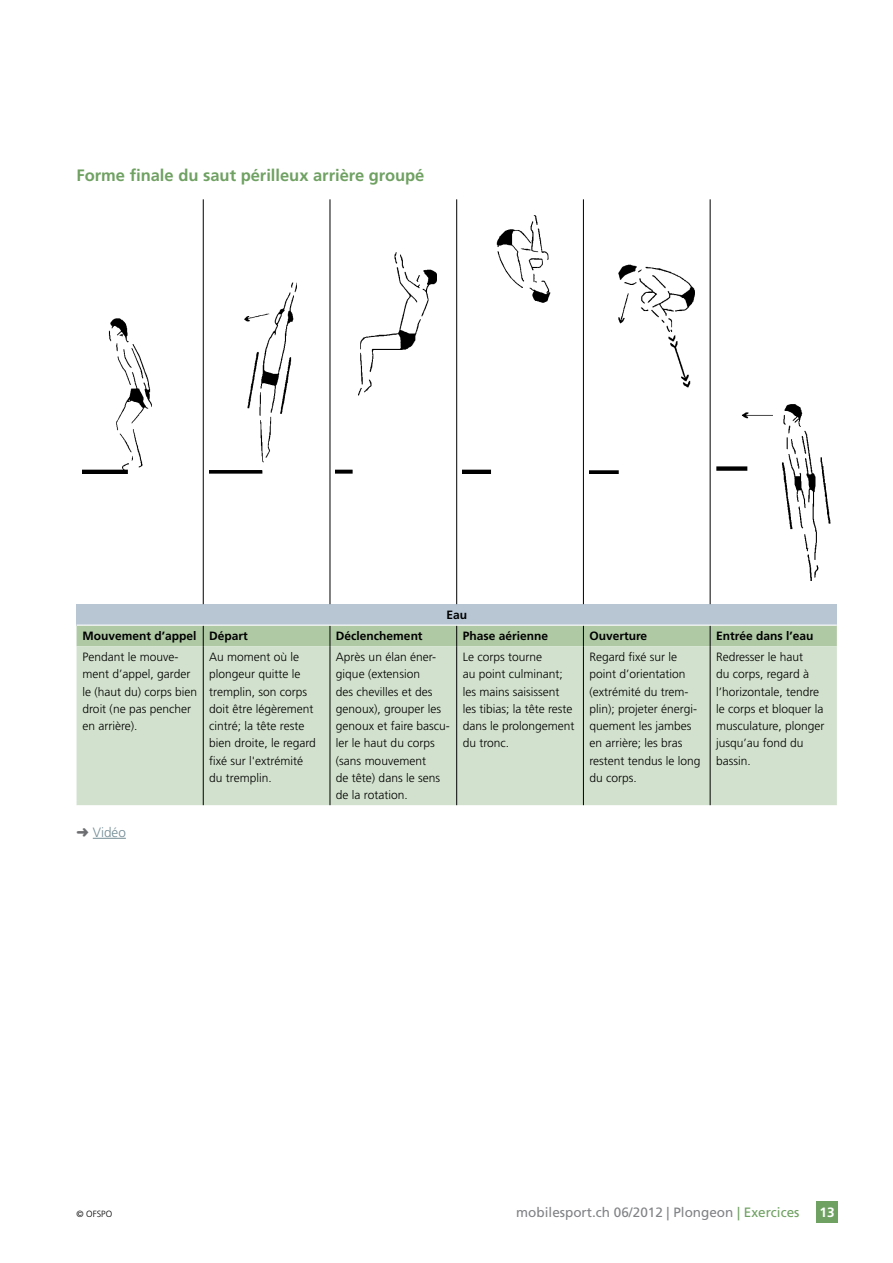
<style>
.page{position:relative;width:893px;height:1263px;background:#fff}
.page>*{position:absolute;margin:0;border:0;box-sizing:border-box;transform-origin:0 0}
._3_Titel_gruen{font:700 16.5px "Frutiger LT";color:#6fa162}
.t1{font:13.5px "Frutiger LT";color:#808285}
.Gundtext_d{font:300 13.5px "Frutiger LT";color:#728c94}
.t2{font:700 13.5px "Frutiger LT";color:#fff}
.Tabelle_f{font:300 12px/17.2px "Frutiger LT";color:#000}
.Tabellensatz_deutsch{font:700 12px "Frutiger LT";color:#000}
.t3{font:300 9px "Frutiger LT";color:#000}
.s1{color:#6d6e71}
.s2{color:#6fa162}
</style>
<div class="page">
<div style="left:816px;top:1201px;width:22px;height:21px;background:#6fa162"></div>
<div style="left:77px;top:604px;width:760px;height:21px;background:#b8c6d4"></div>
<div style="left:77px;top:646px;width:760px;height:159px;background:#d2e1cd"></div>
<hr style="left:203px;top:199px;width:1px;height:405px;background:#000">
<hr style="left:330px;top:199px;width:1px;height:405px;background:#000">
<hr style="left:456px;top:199px;width:1px;height:405px;background:#000">
<hr style="left:583px;top:199px;width:1px;height:405px;background:#000">
<hr style="left:710px;top:199px;width:1px;height:405px;background:#000">
<div style="left:77px;top:626px;width:760px;height:20px;background:#afc9a5"></div>
<hr style="left:203px;top:646px;width:1px;height:159px;background:#000">
<hr style="left:330px;top:646px;width:1px;height:159px;background:#000">
<hr style="left:456px;top:646px;width:1px;height:159px;background:#000">
<hr style="left:583px;top:646px;width:1px;height:159px;background:#000">
<hr style="left:710px;top:646px;width:1px;height:159px;background:#000">
<img style="left:83px;top:319px;width:69px;height:154px">
<img style="left:209px;top:283px;width:87px;height:190px">
<img style="left:336px;top:253px;width:100px;height:220px">
<img style="left:463px;top:215px;width:88px;height:258px">
<img style="left:589px;top:265px;width:105px;height:208px">
<img style="left:716px;top:404px;width:114px;height:177px">
<hr style="left:93px;top:838px;width:33px;height:1px;background:#728c94">
<p class="_3_Titel_gruen" style="left:77px;top:165px;width:349px">Forme finale du saut périlleux arrière groupé</p>
<p class="Tabellensatz_deutsch" style="left:446px;top:608px;width:22px">Eau</p>
<p class="Tabellensatz_deutsch" style="left:83px;top:629px;width:116px">Mouvement d’appel</p>
<p class="Tabellensatz_deutsch" style="left:209px;top:629px;width:40px">Départ</p>
<p class="Tabellensatz_deutsch" style="left:336px;top:629px;width:88px">Déclenchement</p>
<p class="Tabellensatz_deutsch" style="left:463px;top:629px;width:87px">Phase aérienne</p>
<p class="Tabellensatz_deutsch" style="left:589px;top:629px;width:59px">Ouverture</p>
<p class="Tabellensatz_deutsch" style="left:716px;top:629px;width:99px">Entrée dans l’eau</p>
<p class="Tabelle_f" style="left:83px;top:648px;width:116px">Pendant le mouve&shy;ment d’appel, garder le (haut du) corps bien droit (ne pas pencher en arrière).</p>
<p class="Tabelle_f" style="left:209px;top:648px;width:108px">Au moment où le plongeur quitte le tremplin, son corps doit être légèrement cintré; la tête reste bien droite, le regard fixé sur l'extrémité du tremplin.</p>
<p class="Tabelle_f" style="left:336px;top:648px;width:115px">Après un élan éner&shy;gique (extension<br>des chevilles et des genoux), grouper les genoux et faire bascu&shy;ler le haut du corps (sans mouvement<br>de tête) dans le sens de la rotation.</p>
<p class="Tabelle_f" style="left:463px;top:648px;width:113px">Le corps tourne<br>au point culminant; les mains saisissent les tibias; la tête reste dans le prolongement du tronc.</p>
<p class="Tabelle_f" style="left:589px;top:648px;width:113px">Regard fixé sur le point d’orientation (extrémité du trem&shy;plin); projeter énergi&shy;quement les jambes en arrière; les bras restent tendus le long du corps.</p>
<p class="Tabelle_f" style="left:716px;top:648px;width:110px">Redresser le haut<br>du corps, regard à l’horizontale, tendre le corps et bloquer la musculature, plonger jusqu’au fond du bassin.</p>
<p class="Gundtext_d" style="left:77px;top:824px;width:51px"><span class="s1">➜</span> Vidéo</p>
<p class="t3" style="left:77px;top:1209px;width:37px">© OFSPO</p>
<p class="t1" style="left:516px;top:1204px;width:285px">mobilesport.ch 06/2012 | Plongeon <span class="s2">| Exercices</span></p>
<p class="t2" style="left:820px;top:1204px;width:17px">13</p>
</div>
